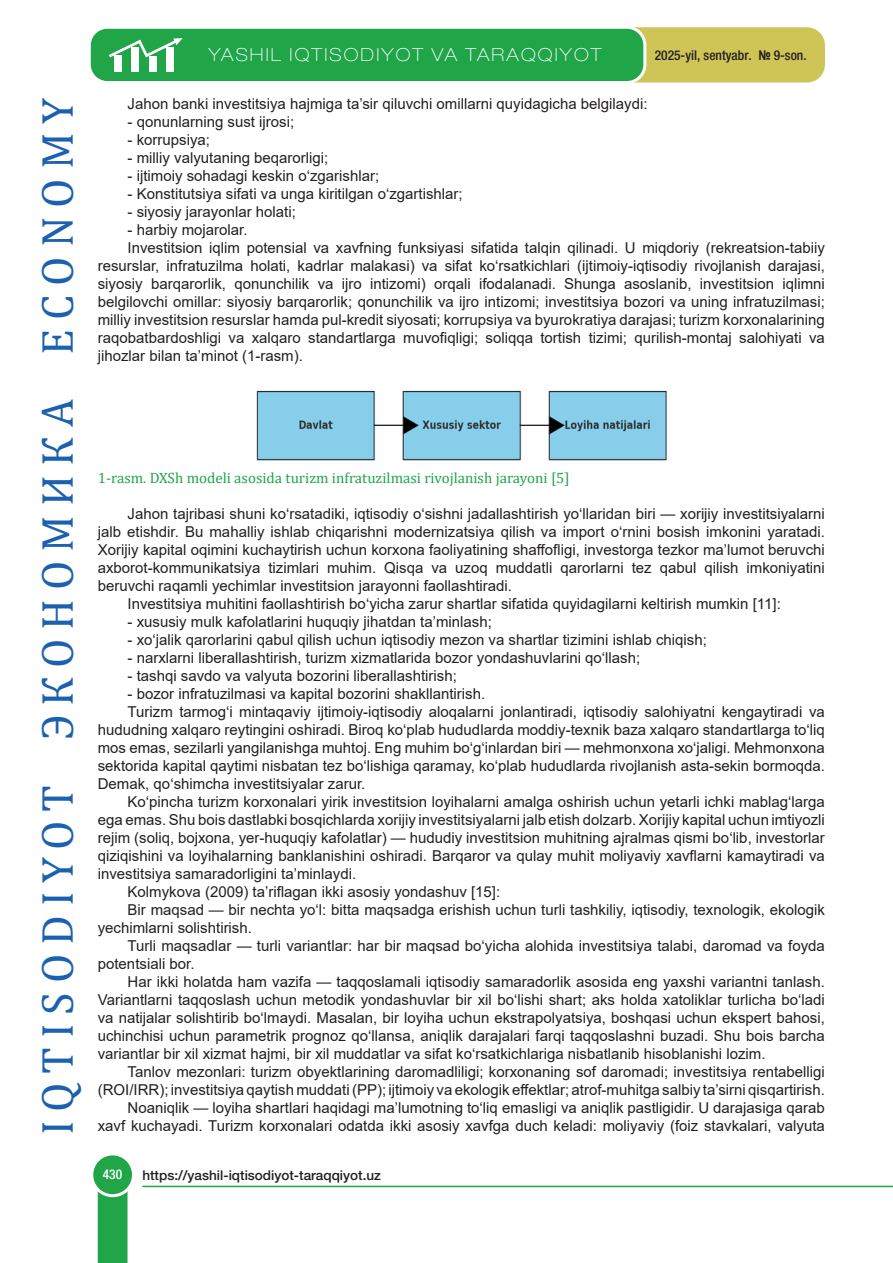
<style>
.page{position:relative;width:893px;height:1263px;background:#fff}
.page>*{position:absolute;margin:0;border:0;box-sizing:border-box;transform-origin:0 0}
.t1{font:45px "Cambria";letter-spacing:.2em;color:#1c61af}
.t2{font:100 expanded 18px "Helvetica Neue LT Pro";letter-spacing:.12em;color:#fff}
.t3{font:15px/18px "Arial";color:#231f20;text-align:justify}
.Jadval_Sarlavhasi{font:15px "Cambria";color:#21a549}
.t4{font:500 13.5px "Helvetica Neue LT Pro";color:#231f20}
.t5{font:500 condensed 13.5px "Helvetica Neue LT Pro";color:#231f20}
.t6{font:500 condensed 13.5px "Helvetica Neue LT Pro";color:#fff}
.s1{font-family:"Arial Narrow";font-weight:700;font-stretch:normal}
</style>
<div class="page">
<div style="left:555px;top:27px;width:270px;height:56px;background:#cfc557;border-radius:18px"></div>
<div style="left:89px;top:27px;width:556px;height:56px;background:#21a549;border-radius:18px"></div>
<div style="left:88px;top:26px;width:558px;height:58px;border:3px solid #fff;border-radius:18px"></div>
<svg style="left:109px;top:38px;width:74px;height:19px"></svg>
<div style="left:114px;top:55px;width:8px;height:17px;background:#fff"></div>
<div style="left:132px;top:47px;width:7px;height:25px;background:#fff"></div>
<div style="left:149px;top:56px;width:7px;height:16px;background:#fff"></div>
<div style="left:166px;top:48px;width:8px;height:24px;background:#fff"></div>
<div style="left:98px;top:1191px;width:30px;height:72px;background:#21a549"></div>
<div style="left:92px;top:1154px;width:41px;height:42px;background:#21a549;border-radius:50%"></div>
<div style="left:90px;top:1152px;width:45px;height:45px;border:3px solid #fff;border-radius:50%"></div>
<hr style="left:142px;top:1186px;width:751px;height:1px;background:#21a549">
<img style="left:256px;top:390px;width:411px;height:71px">
<h1 class="t1" style="left:31px;top:1135px;width:1039px;rotate:-90deg">IQTISODIYOT ЭКОНОМИКА ECONOMY</h1>
<p class="t2" style="left:208px;top:44px;width:395px">YASHIL IQTISODIYOT VA TARAQQIYOT</p>
<p class="t5" style="left:655px;top:47px;width:153px">2025-yil, sentyabr. <span class="s1">№</span> 9-son.</p>
<p class="t3" style="left:128px;top:94px;width:521px">Jahon banki investitsiya hajmiga ta’sir qiluvchi omillarni quyidagicha belgilaydi:</p>
<p class="t3" style="left:128px;top:112px;width:168px">- qonunlarning sust ijrosi;</p>
<p class="t3" style="left:128px;top:130px;width:84px">- korrupsiya;</p>
<p class="t3" style="left:128px;top:148px;width:202px">- milliy valyutaning beqarorligi;</p>
<p class="t3" style="left:128px;top:166px;width:253px">- ijtimoiy sohadagi keskin o‘zgarishlar;</p>
<p class="t3" style="left:128px;top:184px;width:337px">- Konstitutsiya sifati va unga kiritilgan o‘zgartishlar;</p>
<p class="t3" style="left:128px;top:202px;width:170px">- siyosiy jarayonlar holati;</p>
<p class="t3" style="left:128px;top:220px;width:122px">- harbiy mojarolar.</p>
<p class="t3" style="left:98px;top:238px;width:729px;text-indent:30px">Investitsion iqlim potensial va xavfning funksiyasi sifatida talqin qilinadi. U miqdoriy (rekreatsion-tabiiy resurslar, infratuzilma holati, kadrlar malakasi) va sifat ko‘rsatkichlari (ijtimoiy-iqtisodiy rivojlanish darajasi, siyosiy barqarorlik, qonunchilik va ijro intizomi) orqali ifodalanadi. Shunga asoslanib, investitsion iqlimni belgilovchi omillar: siyosiy barqarorlik; qonunchilik va ijro intizomi; investitsiya bozori va uning infratuzilmasi; milliy investitsion resurslar hamda pul-kredit siyosati; korrupsiya va byurokratiya darajasi; turizm korxonalarining raqobatbardoshligi va xalqaro standartlarga muvofiqligi; soliqqa tortish tizimi; qurilish-montaj salohiyati va jihozlar bilan ta’minot (1-rasm).</p>
<p class="Jadval_Sarlavhasi" style="left:98px;top:469px;width:474px">1-rasm. DXSh modeli asosida turizm infratuzilmasi rivojlanish jarayoni [5]</p>
<p class="t3" style="left:98px;top:504px;width:729px;text-indent:30px">Jahon tajribasi shuni ko‘rsatadiki, iqtisodiy o‘sishni jadallashtirish yo‘llaridan biri — xorijiy investitsiyalarni jalb etishdir. Bu mahalliy ishlab chiqarishni modernizatsiya qilish va import o‘rnini bosish imkonini yaratadi.<br>Xorijiy kapital oqimini kuchaytirish uchun korxona faoliyatining shaffofligi, investorga tezkor ma’lumot beruvchi axborot-kommunikatsiya tizimlari muhim. Qisqa va uzoq muddatli qarorlarni tez qabul qilish imkoniyatini beruvchi raqamli yechimlar investitsion jarayonni faollashtiradi.</p>
<p class="t3" style="left:128px;top:594px;width:655px">Investitsiya muhitini faollashtirish bo‘yicha zarur shartlar sifatida quyidagilarni keltirish mumkin [11]:</p>
<p class="t3" style="left:128px;top:612px;width:366px">- xususiy mulk kafolatlarini huquqiy jihatdan ta’minlash;</p>
<p class="t3" style="left:128px;top:630px;width:581px">- xo‘jalik qarorlarini qabul qilish uchun iqtisodiy mezon va shartlar tizimini ishlab chiqish;</p>
<p class="t3" style="left:128px;top:648px;width:514px">- narxlarni liberallashtirish, turizm xizmatlarida bozor yondashuvlarini qo‘llash;</p>
<p class="t3" style="left:128px;top:666px;width:331px">- tashqi savdo va valyuta bozorini liberallashtirish;</p>
<p class="t3" style="left:128px;top:684px;width:359px">- bozor infratuzilmasi va kapital bozorini shakllantirish.</p>
<p class="t3" style="left:98px;top:702px;width:729px;text-indent:30px">Turizm tarmog‘i mintaqaviy ijtimoiy-iqtisodiy aloqalarni jonlantiradi, iqtisodiy salohiyatni kengaytiradi va hududning xalqaro reytingini oshiradi. Biroq ko‘plab hududlarda moddiy-texnik baza xalqaro standartlarga to‘liq mos emas, sezilarli yangilanishga muhtoj. Eng muhim bo‘g‘inlardan biri — mehmonxona xo‘jaligi. Mehmonxona sektorida kapital qaytimi nisbatan tez bo‘lishiga qaramay, ko‘plab hududlarda rivojlanish asta-sekin bormoqda.<br>Demak, qo‘shimcha investitsiyalar zarur.</p>
<p class="t3" style="left:98px;top:792px;width:729px;text-indent:30px">Ko‘pincha turizm korxonalari yirik investitsion loyihalarni amalga oshirish uchun yetarli ichki mablag‘larga ega emas. Shu bois dastlabki bosqichlarda xorijiy investitsiyalarni jalb etish dolzarb. Xorijiy kapital uchun imtiyozli rejim (soliq, bojxona, yer-huquqiy kafolatlar) — hududiy investitsion muhitning ajralmas qismi bo‘lib, investorlar qiziqishini va loyihalarning banklanishini oshiradi. Barqaror va qulay muhit moliyaviy xavflarni kamaytiradi va investitsiya samaradorligini ta’minlaydi.</p>
<p class="t3" style="left:128px;top:882px;width:374px">Kolmykova (2009) ta’riflagan ikki asosiy yondashuv [15]:</p>
<p class="t3" style="left:98px;top:900px;width:729px;text-indent:30px">Bir maqsad — bir nechta yo‘l: bitta maqsadga erishish uchun turli tashkiliy, iqtisodiy, texnologik, ekologik yechimlarni solishtirish.</p>
<p class="t3" style="left:98px;top:936px;width:729px;text-indent:30px">Turli maqsadlar — turli variantlar: har bir maqsad bo‘yicha alohida investitsiya talabi, daromad va foyda potentsiali bor.</p>
<p class="t3" style="left:98px;top:972px;width:729px;text-indent:30px">Har ikki holatda ham vazifa — taqqoslamali iqtisodiy samaradorlik asosida eng yaxshi variantni tanlash.<br>Variantlarni taqqoslash uchun metodik yondashuvlar bir xil bo‘lishi shart; aks holda xatoliklar turlicha bo‘ladi va natijalar solishtirib bo‘lmaydi. Masalan, bir loyiha uchun ekstrapolyatsiya, boshqasi uchun ekspert bahosi, uchinchisi uchun parametrik prognoz qo‘llansa, aniqlik darajalari farqi taqqoslashni buzadi. Shu bois barcha variantlar bir xil xizmat hajmi, bir xil muddatlar va sifat ko‘rsatkichlariga nisbatlanib hisoblanishi lozim.</p>
<p class="t3" style="left:98px;top:1062px;width:729px;text-align:right">Tanlov mezonlari: turizm obyektlarining daromadliligi; korxonaning sof daromadi; investitsiya rentabelligi (ROI/IRR); investitsiya qaytish muddati (PP); ijtimoiy va ekologik effektlar; atrof-muhitga salbiy ta’sirni qisqartirish.</p>
<p class="t3" style="left:98px;top:1098px;width:729px;text-align:right">Noaniqlik — loyiha shartlari haqidagi ma’lumotning to‘liq emasligi va aniqlik pastligidir. U darajasiga qarab xavf kuchayadi. Turizm korxonalari odatda ikki asosiy xavfga duch keladi: moliyaviy (foiz stavkalari, valyuta</p>
<p class="t6" style="left:103px;top:1166px;width:21px">430</p>
<p class="t4" style="left:142px;top:1167px;width:240px">https://yashil-iqtisodiyot-taraqqiyot.uz</p>
</div>
